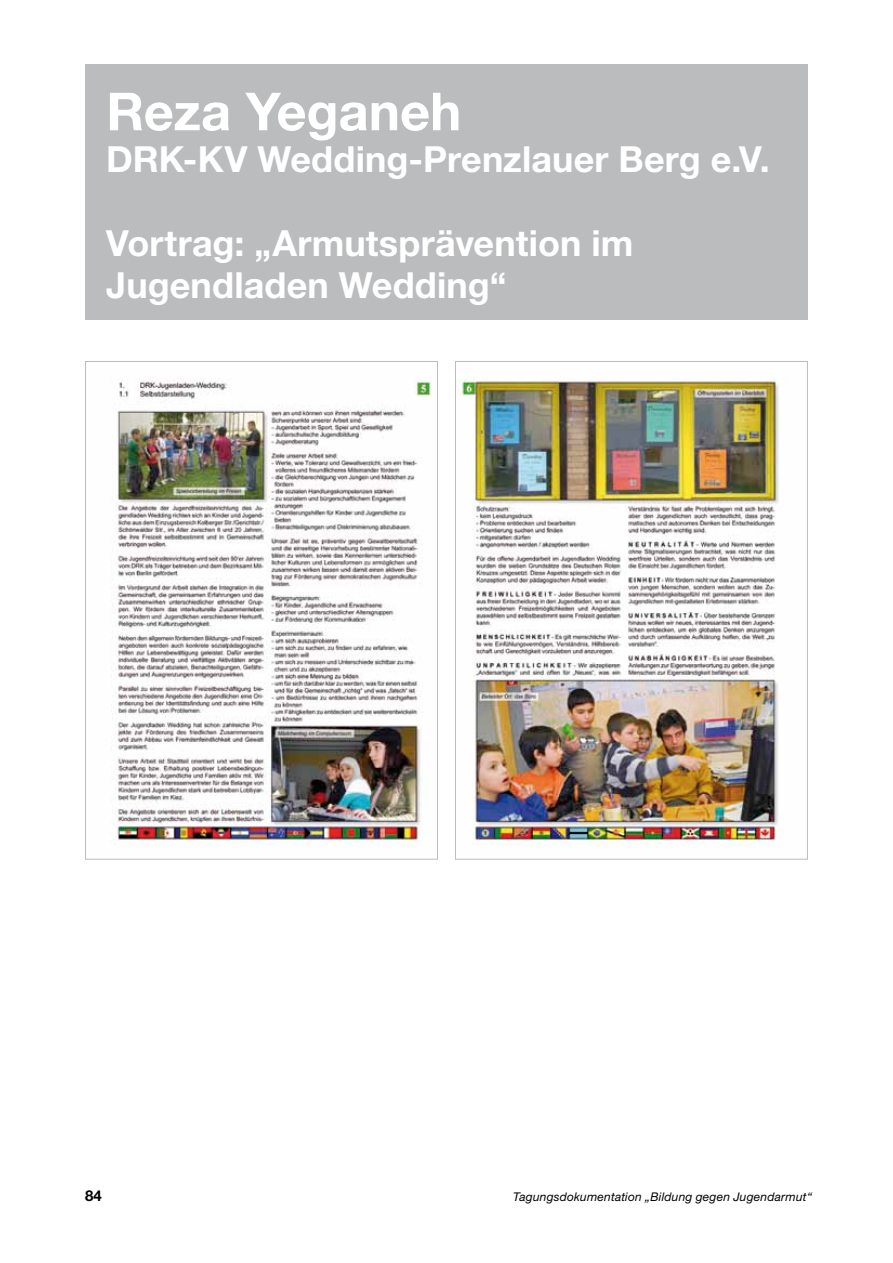
<style>
.page{position:relative;width:893px;height:1263px;background:#fff}
.page>*{position:absolute;margin:0;border:0;box-sizing:border-box;transform-origin:0 0}
.t1{font:700 52.5px "Helvetica Neue LT Std";color:#fff}
.t2{font:700 36px/42px "Helvetica Neue LT Std";letter-spacing:.005em;color:#fff}
.t3{font:700 15px "Helvetica Neue LT Std";color:#000}
.t4{font:italic 12px "Helvetica Neue LT Std";letter-spacing:.015em;color:#000}
</style>
<div class="page">
<img style="left:112px;top:379px;width:319px;height:467px">
<img style="left:457px;top:378px;width:322px;height:468px">
<div style="left:85px;top:64px;width:723px;height:255px;background:#bbbcbe"></div>
<h1 class="t1" style="left:106px;top:79px;width:356px">Reza Yeganeh</h1>
<p class="t2" style="left:106px;top:138px;width:665px">DRK-KV Wedding-Prenzlauer Berg e.V.</p>
<p class="t2" style="left:106px;top:222px;width:529px">Vortrag: „Armutsprävention im<br>Jugendladen Wedding“</p>
<p class="t3" style="left:85px;top:1187px;width:18px">84</p>
<p class="t4" style="left:513px;top:1190px;width:300px">Tagungsdokumentation „Bildung gegen Jugendarmut“</p>
</div>
